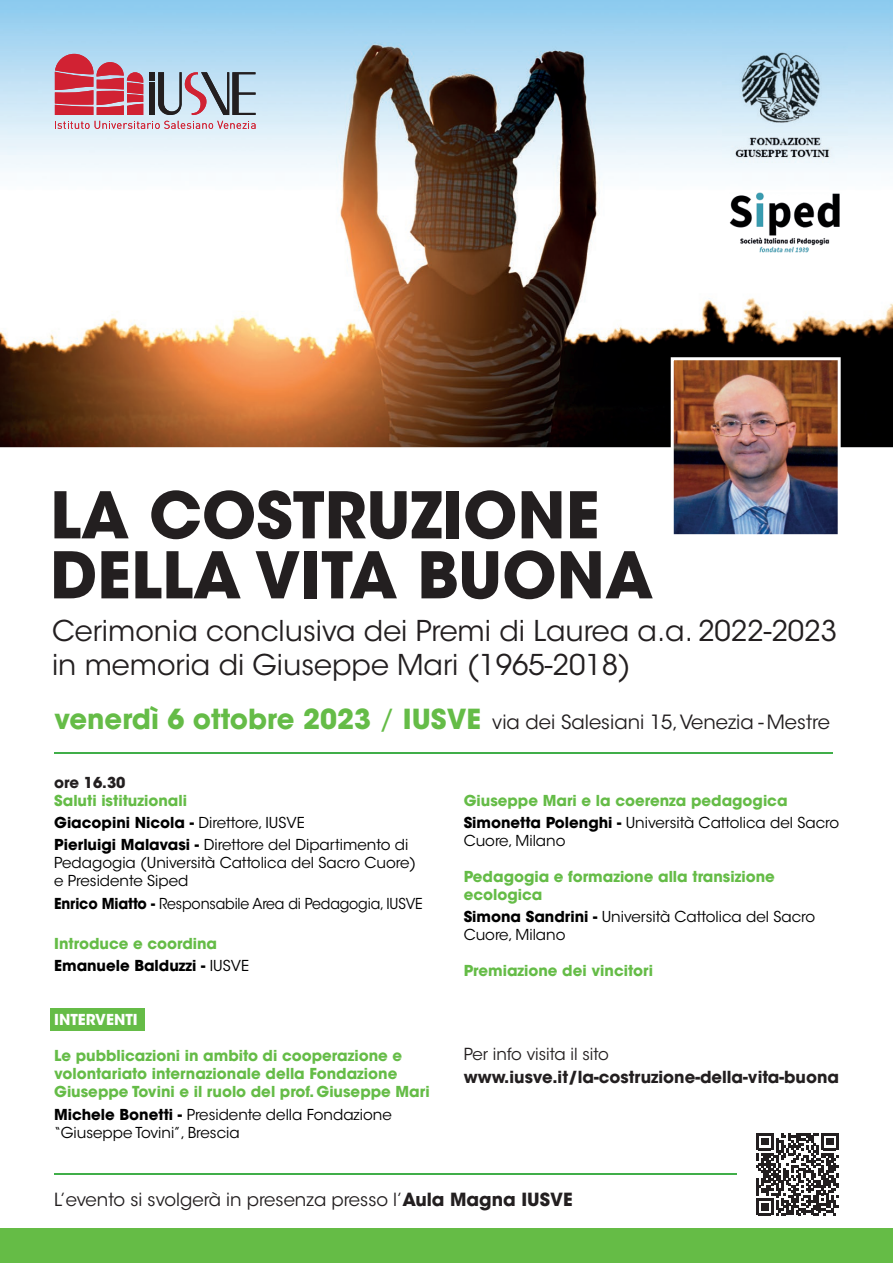
<style>
.page{position:relative;width:893px;height:1263px;background:#fff}
.page>*{position:absolute;margin:0;border:0;box-sizing:border-box;transform-origin:0 0}
.t1{font:700 63.75px/60px "ITC Avant Garde Std";color:#231f20}
.t2{font:28.5px/34.2px "ITC Avant Garde Std";color:#231f20}
.t3{font:19.5px "ITC Avant Garde Std";color:#231f20}
.t4{font:18px "ITC Avant Garde Std";color:#231f20}
.t5{font:700 16.5px "ITC Avant Garde Std";color:#231f20}
.t6{font:16.5px "ITC Avant Garde Std";color:#231f20}
.t7{font:700 15px/18px "ITC Avant Garde Std";color:#65bc47}
.t8{font:15px/18px "ITC Avant Garde Std";color:#000}
.t9{font:15px "ITC Avant Garde Std";color:#000;scale:.94 1}
.t10{font:700 15px "ITC Avant Garde Std";color:#fff}
.t11{font:700 15px "ITC Avant Garde Std";color:#231f20}
.s1{font-weight:700;font-size:27.45px;color:#65bc47}
.s2{font-size:27.45px;color:#65bc47}
.s3{font-weight:700;color:#65bc47}
.s4{font-weight:700}
.s5{color:#000}
.s6{font-weight:400;color:#000}
</style>
<div class="page">
<hr style="left:54px;top:752px;width:779px;height:2px;background:#40ae49">
<hr style="left:54px;top:1173px;width:682px;height:2px;background:#40ae49">
<div style="left:0;top:1228px;width:893px;height:35px;background:#65bc46"></div>
<svg style="left:756px;top:1133px;width:82px;height:82px"></svg>
<div style="left:50px;top:1008px;width:94px;height:22px;background:#65bc47"></div>
<img style="left:0;top:0;width:893px;height:447px">
<img style="left:671px;top:357px;width:170px;height:178px">
<img style="left:723px;top:42px;width:124px;height:120px">
<img style="left:729px;top:192px;width:112px;height:61px">
<svg style="left:55px;top:54px;width:201px;height:75px;background:#ba96a6"></svg>
<h1 class="t1" style="left:50px;top:485px;width:605px">LA COSTRUZIONE<br>DELLA VITA BUONA</h1>
<h2 class="t2" style="left:52px;top:614px;width:786px">Cerimonia conclusiva dei Premi di Laurea a.a. 2022-2023 in memoria di Giuseppe Mari (1965-2018)</h2>
<h3 class="t3" style="left:54px;top:710px;width:777px"><span class="s1">venerdì 6 ottobre 2023</span> <span class="s2">/</span> <span class="s1">IUSVE</span> via dei Salesiani 15, Venezia - Mestre</h3>
<p class="t11" style="left:54px;top:773px;width:73px">ore 16.30</p>
<p class="t8" style="left:54px;top:790px;width:356px;line-height:22.2px"><span class="s3">Saluti istituzionali<br></span><span class="s4">Giacopini Nicola -</span> Direttore, IUSVE<br><span class="s4">Pierluigi Malavasi -</span> Direttore del Dipartimento di</p>
<p class="t8" style="left:54px;top:854px;width:363px">Pedagogia (Università Cattolica del Sacro Cuore) e Presidente Siped</p>
<p class="t9" style="left:54px;top:894px;width:394px"><span class="s4">Enrico Miatto -</span> Responsabile Area di Pedagogia, IUSVE</p>
<p class="t7" style="left:54px;top:932px;width:196px;line-height:22.2px">Introduce e coordina<br><span class="s5">Emanuele Balduzzi -</span> <span class="s6">IUSVE</span></p>
<p class="t10" style="left:54px;top:1010px;width:85px">INTERVENTI</p>
<p class="t7" style="left:54px;top:1047px;width:377px">Le pubblicazioni in ambito di cooperazione e volontariato internazionale della Fondazione<br>Giuseppe Tovini e il ruolo del prof. Giuseppe Mari</p>
<p class="t8" style="left:54px;top:1105px;width:339px"><span class="s4">Michele Bonetti -</span> Presidente della Fondazione “Giuseppe Tovini”, Brescia</p>
<p class="t7" style="left:464px;top:789px;width:377px;line-height:22.2px">Giuseppe Mari e la coerenza pedagogica<br><span class="s5">Simonetta Polenghi -</span> <span class="s6">Università Cattolica del Sacro</span></p>
<p class="t8" style="left:464px;top:832px;width:103px">Cuore, Milano</p>
<p class="t7" style="left:464px;top:868px;width:313px">Pedagogia e formazione alla transizione ecologica</p>
<p class="t8" style="left:464px;top:908px;width:353px"><span class="s4">Simona Sandrini -</span> Università Cattolica del Sacro<br>Cuore, Milano</p>
<p class="t7" style="left:464px;top:962px;width:191px">Premiazione dei vincitori</p>
<p class="t6" style="left:464px;top:1044px;width:147px">Per info visita il sito</p>
<p class="t5" style="left:464px;top:1066px;width:377px">www.iusve.it/la-costruzione-della-vita-buona</p>
<p class="t4" style="left:54px;top:1189px;width:520px">L’evento si svolgerà in presenza presso l’<span class="s4">Aula Magna IUSVE</span></p>
</div>
